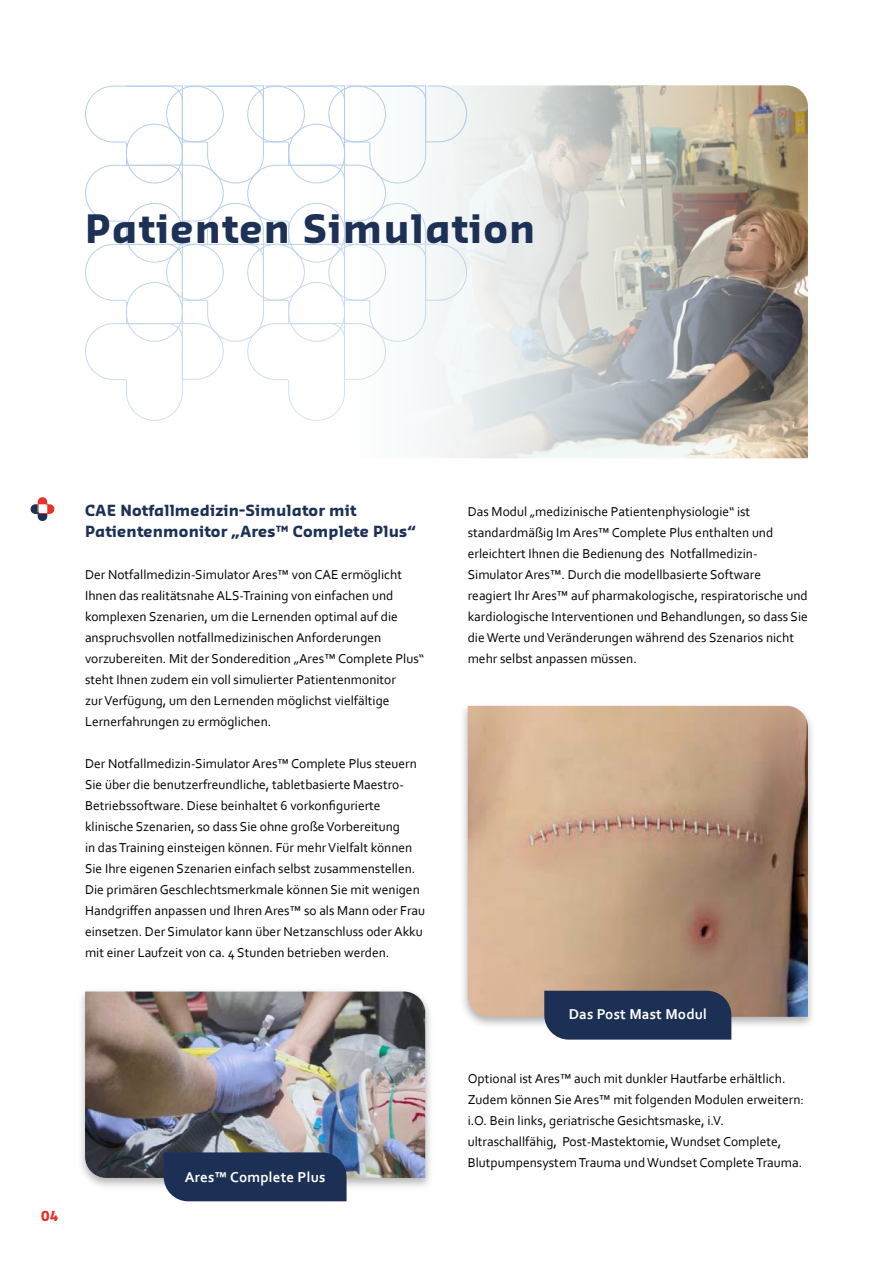
<style>
.page{position:relative;width:893px;height:1263px;background:#fff}
.page>*{position:absolute;margin:0;border:0;box-sizing:border-box;transform-origin:0 0}
.t1{font:700 38.25px "Sansa";letter-spacing:.03em;color:#1d3055}
.t2{font:700 15px/21px "Sansa";letter-spacing:.01em;color:#1d3055}
.t3{font:700 15px "Corbel";letter-spacing:.01em;color:#fff}
.t4{font:13.5px/21px "Corbel";color:#000}
.t5{font:700 13.5px "Sansa";color:#e62d28}
</style>
<div class="page">
<img style="left:427px;top:85px;width:381px;height:373px">
<svg style="left:85px;top:85px;width:383px;height:336px"></svg>
<svg style="left:31px;top:497px;width:23px;height:24px"></svg>
<div style="left:77px;top:987px;width:356px;height:203px;background:#000;opacity:.3"></div>
<img style="left:85px;top:991px;width:340px;height:187px">
<div style="left:164px;top:1152px;width:183px;height:49px;background:#1c3055"></div>
<div style="left:459px;top:702px;width:357px;height:327px;background:#000;opacity:.3"></div>
<img style="left:468px;top:706px;width:340px;height:311px">
<div style="left:544px;top:991px;width:187px;height:48px;background:#1c3055"></div>
<h1 class="t1" style="left:85px;top:205px;width:452px">Patienten Simulation</h1>
<p class="t2" style="left:85px;top:499px;width:332px">CAE Notfallmedizin-Simulator mit<br>Patientenmonitor „Ares™ Complete Plus“</p>
<p class="t4" style="left:85px;top:564px;width:341px">Der Notfallmedizin-Simulator Ares™ von CAE ermöglicht Ihnen das realitätsnahe ALS-Training von einfachen und komplexen Szenarien, um die Lernenden optimal auf die anspruchsvollen notfallmedizinischen Anforderungen vorzubereiten. Mit der Sonderedition „Ares™ Complete Plus“ steht Ihnen zudem ein voll simulierter Patientenmonitor<br>zur Verfügung, um den Lernenden möglichst vielfältige Lernerfahrungen zu ermöglichen.</p>
<p class="t4" style="left:85px;top:753px;width:342px">Der Notfallmedizin-Simulator Ares™ Complete Plus steuern Sie über die benutzerfreundliche, tabletbasierte Maestro-Betriebssoftware. Diese beinhaltet 6 vorkonfigurierte klinische Szenarien, so dass Sie ohne große Vorbereitung<br>in das Training einsteigen können. Für mehr Vielfalt können Sie Ihre eigenen Szenarien einfach selbst zusammenstellen.<br>Die primären Geschlechtsmerkmale können Sie mit wenigen Handgriffen anpassen und Ihren Ares™ so als Mann oder Frau einsetzen. Der Simulator kann über Netzanschluss oder Akku mit einer Laufzeit von ca. 4 Stunden betrieben werden.</p>
<p class="t5" style="left:41px;top:1207px;width:18px">04</p>
<p class="t3" style="left:185px;top:1168px;width:142px">Ares™ Complete Plus</p>
<p class="t4" style="left:468px;top:501px;width:342px">Das Modul „medizinische Patientenphysiologie“ ist standardmäßig Im Ares™ Complete Plus enthalten und erleichtert Ihnen die Bedienung des Notfallmedizin-Simulator Ares™. Durch die modellbasierte Software reagiert Ihr Ares™ auf pharmakologische, respiratorische und kardiologische Interventionen und Behandlungen, so dass Sie die Werte und Veränderungen während des Szenarios nicht mehr selbst anpassen müssen.</p>
<p class="t3" style="left:569px;top:1005px;width:140px">Das Post Mast Modul</p>
<p class="t4" style="left:468px;top:1068px;width:338px">Optional ist Ares™ auch mit dunkler Hautfarbe erhältlich.<br>Zudem können Sie Ares™ mit folgenden Modulen erweitern: i.O. Bein links, geriatrische Gesichtsmaske, i.V. ultraschallfähig, Post-Mastektomie, Wundset Complete, Blutpumpensystem Trauma und Wundset Complete Trauma.</p>
</div>
